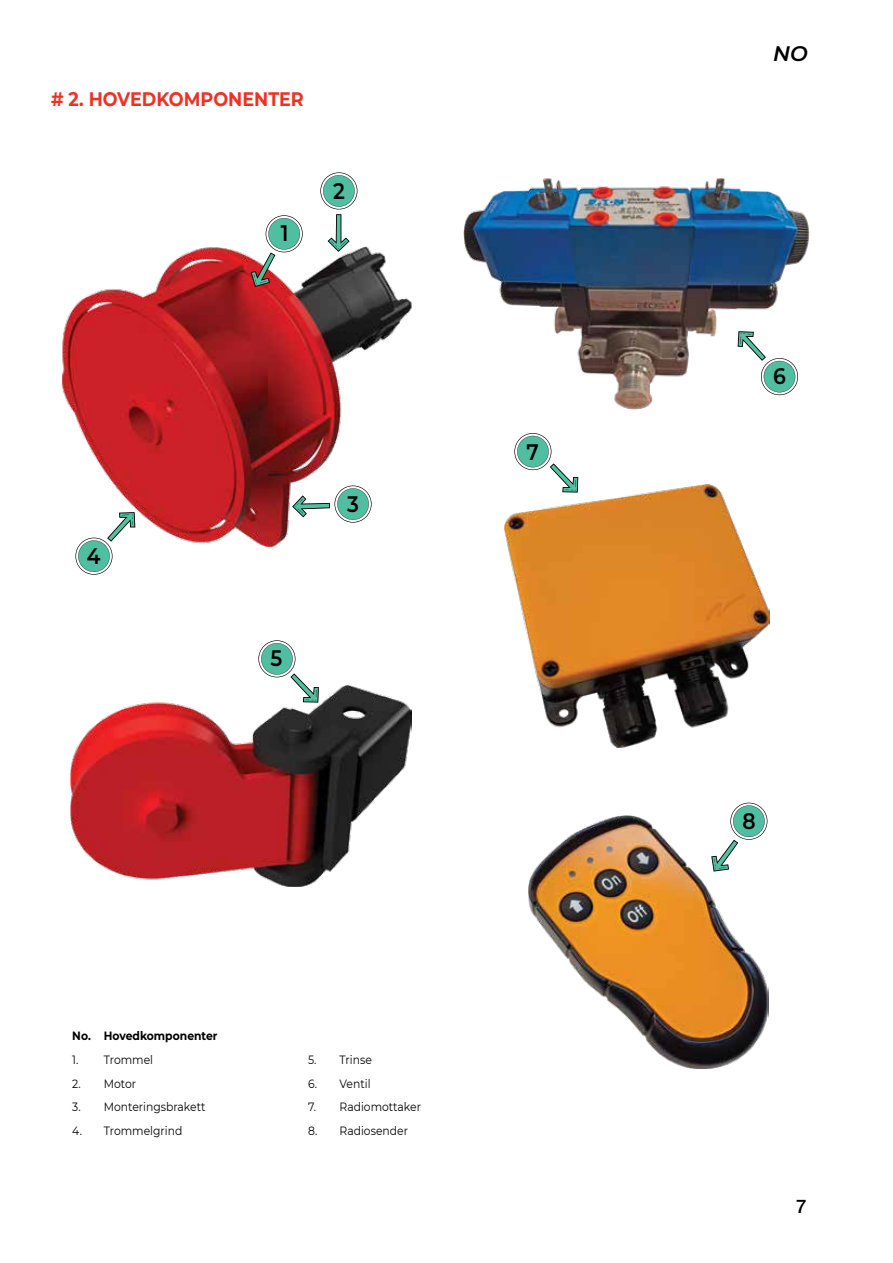
<style>
.page{position:relative;width:893px;height:1263px;background:#fff}
.page>*{position:absolute;margin:0;border:0;box-sizing:border-box;transform-origin:0 0}
.t1{font:600 22.5px "Montserrat";color:#000;scale:.9 1}
.t2{font:italic 600 21px "Montserrat";color:#000}
.t3{font:700 19.5px "Montserrat";color:#ee3124;scale:.9 1}
.t4{font:500 18.75px "Helvetica Neue LT Std";color:#000}
.t5{font:12px "Montserrat";color:#000;scale:.9 1}
.t6{font:700 12px "Montserrat";color:#000;scale:.9 1}
</style>
<div class="page">
<img style="left:71px;top:686px;width:340px;height:201px">
<img style="left:63px;top:247px;width:349px;height:299px">
<img style="left:463px;top:179px;width:347px;height:231px">
<img style="left:504px;top:484px;width:265px;height:263px">
<img style="left:529px;top:815px;width:240px;height:253px">
<svg style="left:251px;top:215px;width:52px;height:72px"></svg>
<svg style="left:320px;top:172px;width:37px;height:80px"></svg>
<svg style="left:292px;top:485px;width:80px;height:38px"></svg>
<svg style="left:75px;top:512px;width:60px;height:63px"></svg>
<svg style="left:258px;top:640px;width:61px;height:63px"></svg>
<svg style="left:738px;top:331px;width:60px;height:64px"></svg>
<svg style="left:514px;top:433px;width:64px;height:60px"></svg>
<svg style="left:711px;top:803px;width:56px;height:68px"></svg>
<h3 class="t3" style="left:51px;top:85px;width:282px"># 2. HOVEDKOMPONENTER</h3>
<h1 class="t1" style="left:281px;top:217px;width:10px">1</h1>
<h1 class="t1" style="left:333px;top:175px;width:15px">2</h1>
<h1 class="t1" style="left:87px;top:540px;width:17px">4</h1>
<h1 class="t1" style="left:270px;top:642px;width:15px">5</h1>
<h1 class="t1" style="left:347px;top:488px;width:15px">3</h1>
<h1 class="t1" style="left:527px;top:436px;width:15px">7</h1>
<p class="t6" style="left:72px;top:1027px;width:163px">No. Hovedkomponenter</p>
<p class="t5" style="left:72px;top:1051px;width:91px">1. Trommel</p>
<p class="t5" style="left:72px;top:1075px;width:72px">2. Motor</p>
<p class="t5" style="left:72px;top:1098px;width:149px">3. Monteringsbrakett</p>
<p class="t5" style="left:72px;top:1122px;width:124px">4. Trommelgrind</p>
<p class="t5" style="left:308px;top:1051px;width:72px">5. Trinse</p>
<p class="t5" style="left:308px;top:1075px;width:71px">6. Ventil</p>
<p class="t5" style="left:308px;top:1098px;width:127px">7. Radiomottaker</p>
<p class="t5" style="left:308px;top:1122px;width:113px">8. Radiosender</p>
<h2 class="t2" style="left:773px;top:38px;width:36px">NO</h2>
<h1 class="t1" style="left:773px;top:360px;width:16px">6</h1>
<h1 class="t1" style="left:742px;top:805px;width:16px">8</h1>
<h3 class="t4" style="left:796px;top:1195px;width:12px">7</h3>
</div>
